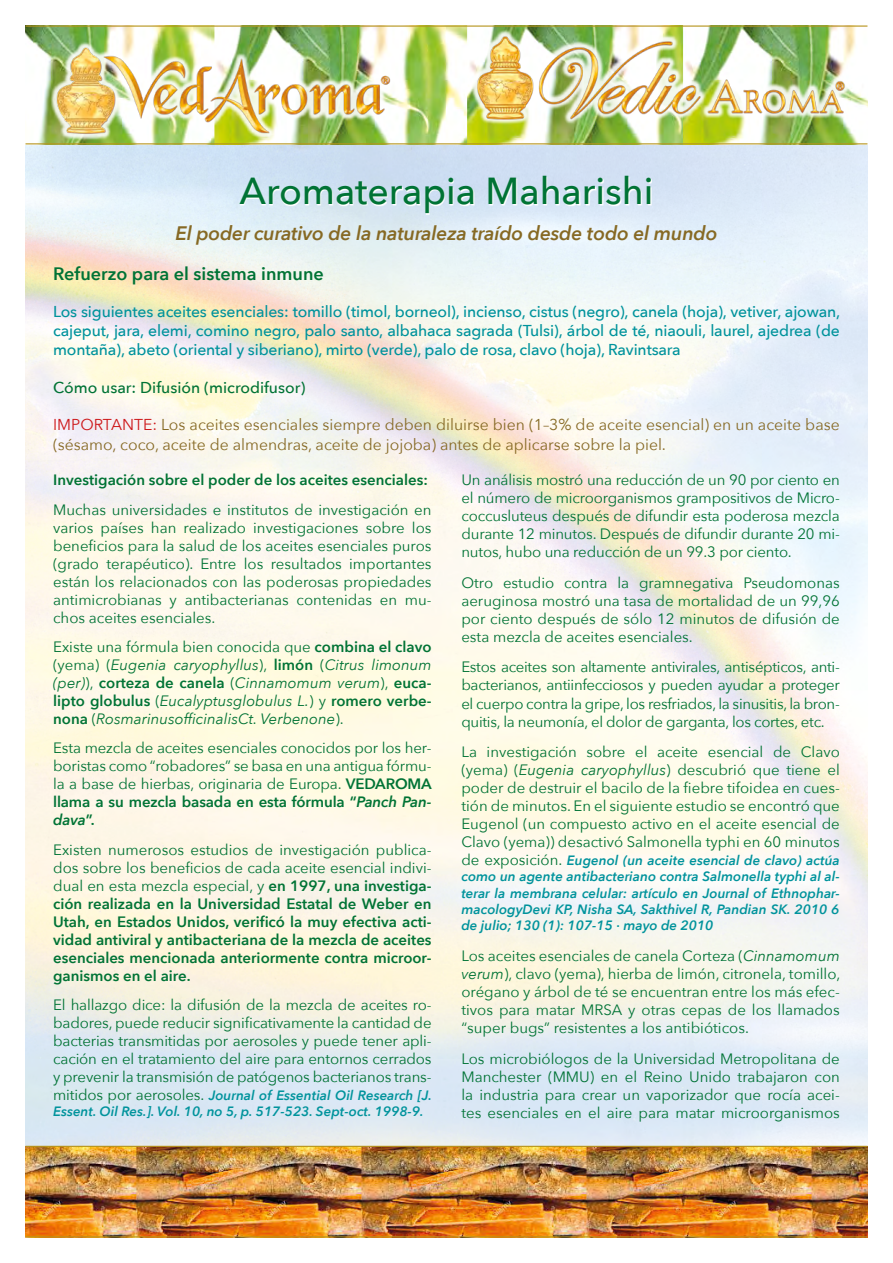
<style>
.page{position:relative;width:893px;height:1263px;background:#fff}
.page>*{position:absolute;margin:0;border:0;box-sizing:border-box;transform-origin:0 0}
.t1{font:500 37.5px "Avenir Next";color:#007335}
.t2{font:italic 600 19.5px "Avenir Next";letter-spacing:-.01em;color:#866924}
.t3{font:600 18px "Avenir Next";color:#007335}
.t4{font:500 15.75px/18.9px "Avenir Next";letter-spacing:-.01em;color:#00939c;text-align:justify}
.t5{font:15.75px/19.8px "Avenir Next";color:#866924}
.t6{font:500 15.75px "Avenir Next";color:#007335}
.t7{font:15px/18px "Avenir Next";color:#007335;text-align:justify}
.t8{font:600 15px/18px "Avenir Next";color:#007335;text-align:justify}
.t9{font:italic 15px/18px "Avenir Next";color:#007335;text-align:justify}
.t10{font:italic 600 13.5px/16.2px "Avenir Next";color:#00939c}
.s1{color:#cd1719}
.s2{font-style:normal}
.s3{font-weight:600;font-style:normal}
.s4{font-weight:600}
.s5{font-weight:600;font-style:italic}
.s6{font-weight:400}
.s7{font-weight:400;font-style:normal;font-size:15px;color:#007335}
.s8{font-style:italic}
</style>
<div class="page">
<img style="left:26px;top:144px;width:841px;height:1002px">
<img style="left:26px;top:1147px;width:841px;height:89px">
<img style="left:26px;top:27px;width:841px;height:116px">
<hr style="left:26px;top:26px;width:841px;height:1px;background:#b6941d">
<hr style="left:26px;top:143px;width:841px;height:1px;background:#b6941d">
<hr style="left:26px;top:1236px;width:841px;height:1px;background:#b6941d">
<hr style="left:26px;top:1146px;width:841px;height:1px;background:#b6941d">
<svg style="left:240px;top:177px;width:412px;height:38px;fill:#d5e5f4"></svg>
<div style="left:471px;top:30px;width:380px;height:95px;background:#fff;opacity:.9"></div>
<img style="left:477px;top:36px;width:368px;height:83px">
<div style="left:51px;top:41px;width:345px;height:99px;background:#fff;opacity:.9"></div>
<img style="left:54px;top:45px;width:339px;height:91px">
<h1 class="t1" style="left:239px;top:159px;width:416px">Aromaterapia Maharishi</h1>
<h2 class="t2" style="left:175px;top:216px;width:543px">El poder curativo de la naturaleza traído desde todo el mundo</h2>
<p class="t3" style="left:53px;top:258px;width:272px">Refuerzo para el sistema inmune</p>
<p class="t4" style="left:53px;top:302px;width:789px">Los siguientes aceites esenciales: tomillo (timol, borneol), incienso, cistus (negro), canela (hoja), vetiver, ajowan, cajeput, jara, elemi, comino negro, palo santo, albahaca sagrada (Tulsi), árbol de té, niaouli, laurel, ajedrea (de montaña), abeto (oriental y siberiano), mirto (verde), palo de rosa, clavo (hoja), Ravintsara</p>
<p class="t6" style="left:53px;top:374px;width:254px">Cómo usar: Difusión (microdifusor)</p>
<p class="t5" style="left:53px;top:414px;width:788px"><span class="s1">IMPORTANTE:</span> Los aceites esenciales siempre deben diluirse bien (1–3% de aceite esencial) en un aceite base (sésamo, coco, aceite de almendras, aceite de jojoba) antes de aplicarse sobre la piel.</p>
<p class="t8" style="left:53px;top:470px;width:376px">Investigación sobre el poder de los aceites esenciales:</p>
<p class="t7" style="left:53px;top:500px;width:380px">Muchas universidades e institutos de investigación en varios países han realizado investigaciones sobre los beneficios para la salud de los aceites esenciales puros (grado terapéutico). Entre los resultados importantes están los relacionados con las poderosas propiedades antimicrobianas y antibacterianas contenidas en mu&shy;chos aceites esenciales.</p>
<p class="t9" style="left:53px;top:637px;width:380px"><span class="s2">Existe una fórmula bien conocida que</span> <span class="s3">combina el clavo </span><span class="s2">(yema) (</span>Eugenia caryophyllus<span class="s2">),</span> <span class="s3">limón</span> <span class="s2">(</span>Citrus limonum (per)<span class="s2">),</span> <span class="s3">corteza de canela</span> <span class="s2">(</span>Cinnamomum verum<span class="s2">),</span> <span class="s3">euca&shy;lipto globulus</span> <span class="s2">(</span>Eucalyptusglobulus L.<span class="s2">) y</span> <span class="s3">romero verbe&shy;nona</span> <span class="s2">(</span>RosmarinusofficinalisCt. Verbenone<span class="s2">).</span></p>
<p class="t7" style="left:53px;top:738px;width:380px">Esta mezcla de aceites esenciales conocidos por los her&shy;boristas como “robadores” se basa en una antigua fórmu&shy;la a base de hierbas, originaria de Europa. <span class="s4">VEDAROMA llama a su mezcla basada en esta fórmula “</span><span class="s5">Panch Pan&shy;dava</span><span class="s4">”.</span></p>
<p class="t8" style="left:53px;top:840px;width:380px"><span class="s6">Existen numerosos estudios de investigación publica&shy;dos sobre los beneficios de cada aceite esencial indivi&shy;dual en esta mezcla especial, y</span> en 1997, una investiga&shy;ción realizada en la Universidad Estatal de Weber en Utah, en Estados Unidos, verificó la muy efectiva acti&shy;vidad antiviral y antibacteriana de la mezcla de aceites esenciales mencionada anteriormente contra microor&shy;ganismos en el aire.</p>
<p class="t7" style="left:53px;top:995px;width:380px">El hallazgo dice: la difusión de la mezcla de aceites ro&shy;badores, puede reducir significativamente la cantidad de bacterias transmitidas por aerosoles y puede tener apli&shy;cación en el tratamiento del aire para entornos cerrados y prevenir la transmisión de patógenos bacterianos trans-</p>
<p class="t10" style="left:53px;top:1086px;width:380px"><span class="s7">mitidos por aerosoles.</span> Journal of Essential Oil Research [J.<br>Essent. Oil Res.]. Vol. 10, no 5, p. 517-523. Sept-oct. 1998-9.</p>
<p class="t7" style="left:461px;top:470px;width:380px">Un análisis mostró una reducción de un 90 por ciento en el número de microorganismos grampositivos de Micro&shy;coccusluteus después de difundir esta poderosa mezcla durante 12 minutos. Después de difundir durante 20 mi&shy;nutos, hubo una reducción de un 99.3 por ciento.</p>
<p class="t7" style="left:461px;top:573px;width:380px">Otro estudio contra la gramnegativa Pseudomonas aeruginosa mostró una tasa de mortalidad de un 99,96 por ciento después de sólo 12 minutos de difusión de esta mezcla de aceites esenciales.</p>
<p class="t7" style="left:461px;top:658px;width:380px">Estos aceites son altamente antivirales, antisépticos, anti&shy;bacterianos, antiinfecciosos y pueden ayudar a proteger el cuerpo contra la gripe, los resfriados, la sinusitis, la bron&shy;quitis, la neumonía, el dolor de garganta, los cortes, etc.</p>
<p class="t7" style="left:461px;top:742px;width:380px">La investigación sobre el aceite esencial de Clavo (yema) (<span class="s8">Eugenia caryophyllus</span>) descubrió que tiene el poder de destruir el bacilo de la fiebre tifoidea en cues&shy;tión de minutos. En el siguiente estudio se encontró que Eugenol (un compuesto activo en el aceite esencial de Clavo (yema)) desactivó Salmonella typhi en 60 minutos</p>
<p class="t10" style="left:461px;top:852px;width:380px;text-align:justify"><span class="s7">de exposición.</span> Eugenol (un aceite esencial de clavo) actúa como un agente antibacteriano contra Salmonella typhi al al&shy;terar la membrana celular: artículo en Journal of Ethnophar&shy;macologyDevi KP, Nisha SA, Sakthivel R, Pandian SK. 2010 6 de julio; 130 (1): 107-15 · mayo de 2010</p>
<p class="t7" style="left:461px;top:946px;width:380px">Los aceites esenciales de canela Corteza (<span class="s8">Cinnamomum verum</span>), clavo (yema), hierba de limón, citronela, tomillo, orégano y árbol de té se encuentran entre los más efec&shy;tivos para matar MRSA y otras cepas de los llamados “super bugs” resistentes a los antibióticos.</p>
<p class="t7" style="left:461px;top:1049px;width:380px">Los microbiólogos de la Universidad Metropolitana de Manchester (MMU) en el Reino Unido trabajaron con la industria para crear un vaporizador que rocía acei&shy;tes esenciales en el aire para matar microorganismos</p>
</div>
